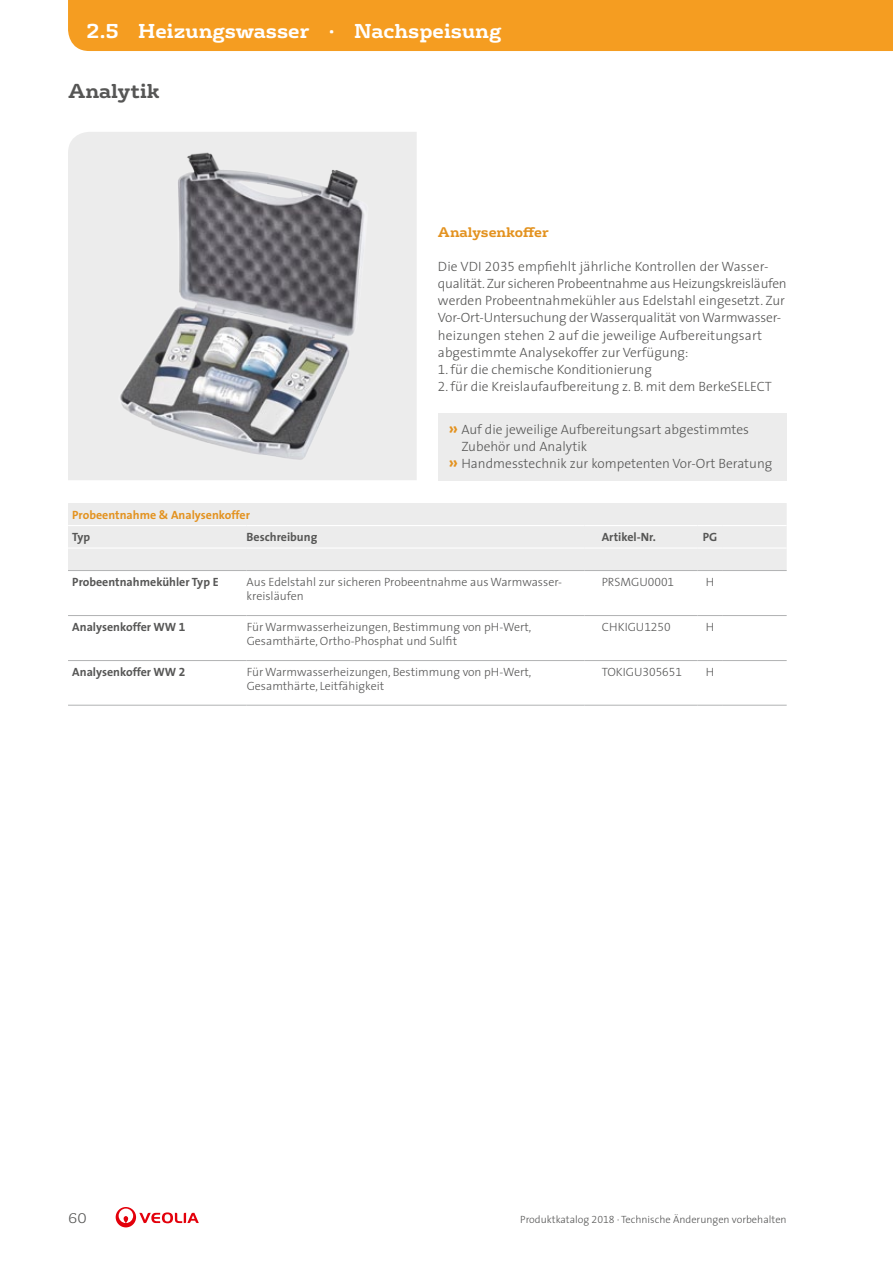
<style>
.page{position:relative;width:893px;height:1263px;background:#fff}
.page>*{position:absolute;margin:0;border:0;box-sizing:border-box;transform-origin:0 0}
.t1{font:700 19.5px "FS Rufus";color:#fff}
.t2{font:700 19.5px "FS Rufus";color:#565655}
.t3{font:300 13.5px/17px "The Sans";color:#565655}
.t4{font:700 13.5px "FS Rufus";color:#e3921f}
.t5{font:300 13.5px "FS Rufus";color:#565655}
.t6{font:300 12px/13.5px "The Sans";color:#565655}
.t7{font:700 12px "The Sans";color:#565655}
.t8{font:700 12px "The Sans";color:#e3921f}
.t9{font:300 10.5px "The Sans";color:#565655}
.s1{font-family:"The Sans Light Expert";font-weight:400}
.s2{font-weight:700;font-size:18px;color:#e3921f}
.s3{font-family:"The Sans Bold Expert";font-weight:400}
</style>
<div class="page">
<div style="left:68px;top:0;width:825px;height:51px;background:#f59d21"></div>
<svg style="left:116px;top:1207px;width:83px;height:20px"></svg>
<div style="left:68px;top:132px;width:349px;height:348px;background:#ececec"></div>
<div style="left:68px;top:503px;width:719px;height:67px;background:#ececec"></div>
<svg style="left:68px;top:704px;width:719px;height:1px"></svg>
<hr style="left:68px;top:615px;width:179px;height:1px;background:#b1b2b3">
<hr style="left:68px;top:525px;width:179px;height:1px;background:#fff">
<svg style="left:697px;top:525px;width:26px;height:1px"></svg>
<hr style="left:723px;top:525px;width:64px;height:1px;background:#fff">
<hr style="left:585px;top:615px;width:112px;height:1px;background:#b1b2b3">
<svg style="left:697px;top:570px;width:26px;height:1px"></svg>
<svg style="left:697px;top:615px;width:26px;height:1px"></svg>
<svg style="left:697px;top:660px;width:26px;height:1px"></svg>
<svg style="left:697px;top:705px;width:26px;height:1px"></svg>
<hr style="left:68px;top:660px;width:179px;height:1px;background:#b1b2b3">
<hr style="left:68px;top:705px;width:179px;height:1px;background:#b1b2b3">
<hr style="left:723px;top:570px;width:64px;height:1px;background:#b1b2b3">
<hr style="left:723px;top:615px;width:64px;height:1px;background:#b1b2b3">
<hr style="left:723px;top:660px;width:64px;height:1px;background:#b1b2b3">
<hr style="left:723px;top:705px;width:64px;height:1px;background:#b1b2b3">
<hr style="left:585px;top:525px;width:112px;height:1px;background:#fff">
<hr style="left:68px;top:570px;width:179px;height:1px;background:#b1b2b3">
<hr style="left:247px;top:525px;width:338px;height:1px;background:#fff">
<hr style="left:585px;top:570px;width:112px;height:1px;background:#b1b2b3">
<hr style="left:585px;top:660px;width:112px;height:1px;background:#b1b2b3">
<hr style="left:585px;top:705px;width:112px;height:1px;background:#b1b2b3">
<hr style="left:68px;top:547px;width:179px;height:2px;background:#fff">
<hr style="left:247px;top:547px;width:338px;height:2px;background:#fff">
<hr style="left:585px;top:547px;width:112px;height:2px;background:#fff">
<hr style="left:697px;top:547px;width:26px;height:2px;background:#fff">
<hr style="left:723px;top:547px;width:64px;height:2px;background:#fff">
<hr style="left:247px;top:570px;width:338px;height:1px;background:#b1b2b3">
<hr style="left:247px;top:615px;width:338px;height:1px;background:#b1b2b3">
<hr style="left:247px;top:660px;width:338px;height:1px;background:#b1b2b3">
<hr style="left:247px;top:705px;width:338px;height:1px;background:#b1b2b3">
<div style="left:438px;top:413px;width:349px;height:67px;background:#ececec"></div>
<img style="left:112px;top:146px;width:261px;height:320px">
<h1 class="t1" style="left:86px;top:14px;width:34px">2.5</h1>
<h1 class="t1" style="left:138px;top:14px;width:365px">Heizungswasser · Nachspeisung</h1>
<h1 class="t2" style="left:68px;top:74px;width:93px">Analytik</h1>
<p class="t4" style="left:438px;top:221px;width:112px">Analysenkoffer</p>
<p class="t3" style="left:438px;top:258px;width:350px">Die VDI <span class="s1">2035</span> empfiehlt jährliche Kontrollen der Wasser&shy;qualität. Zur sicheren Probeentnahme aus Heizungskreisläufen werden Probeentnahmekühler aus Edelstahl eingesetzt. Zur Vor-Ort-Untersuchung der Wasserqualität von Warmwasser&shy;heizungen stehen <span class="s1">2</span> auf die jeweilige Aufbereitungsart abgestimmte Analysekoffer zur Verfügung:</p>
<p class="t3" style="left:438px;top:360px;width:215px"><span class="s1">1</span>. für die chemische Konditionierung</p>
<p class="t3" style="left:438px;top:377px;width:335px"><span class="s1">2</span>. für die Kreislaufaufbereitung z. B. mit dem BerkeSELECT</p>
<p class="t3" style="left:449px;top:420px;width:302px"><span class="s2">»</span> Auf die jeweilige Aufbereitungsart abgestimmtes</p>
<p class="t3" style="left:461px;top:437px;width:127px">Zubehör und Analytik</p>
<p class="t3" style="left:449px;top:454px;width:325px"><span class="s2">»</span> Handmesstechnik zur kompetenten Vor-Ort Beratung</p>
<p class="t8" style="left:72px;top:504px;width:179px">Probeentnahme &amp; Analysenkoffer</p>
<p class="t7" style="left:72px;top:527px;width:20px">Typ</p>
<p class="t7" style="left:247px;top:527px;width:72px">Beschreibung</p>
<p class="t7" style="left:602px;top:527px;width:56px">Artikel-Nr.</p>
<p class="t7" style="left:703px;top:527px;width:16px">PG</p>
<p class="t7" style="left:72px;top:572px;width:148px">Probeentnahmekühler Typ E</p>
<p class="t6" style="left:247px;top:575px;width:317px">Aus Edelstahl zur sicheren Probeentnahme aus Warmwasser&shy;kreisläufen</p>
<p class="t6" style="left:602px;top:575px;width:74px">PRSMGU<span class="s1">0001</span></p>
<p class="t6" style="left:706px;top:575px;width:10px">H</p>
<p class="t7" style="left:72px;top:617px;width:115px">Analysenkoffer WW <span class="s3">1</span></p>
<p class="t6" style="left:247px;top:620px;width:286px">Für Warmwasserheizungen, Bestimmung von pH-Wert,<br>Gesamthärte, Ortho-Phosphat und Sulfit</p>
<p class="t6" style="left:602px;top:620px;width:71px">CHKIGU<span class="s1">1250</span></p>
<p class="t6" style="left:706px;top:620px;width:10px">H</p>
<p class="t7" style="left:72px;top:662px;width:115px">Analysenkoffer WW <span class="s3">2</span></p>
<p class="t6" style="left:247px;top:665px;width:286px">Für Warmwasserheizungen, Bestimmung von pH-Wert,<br>Gesamthärte, Leitfähigkeit</p>
<p class="t6" style="left:602px;top:665px;width:82px">TOKIGU<span class="s1">305651</span></p>
<p class="t6" style="left:706px;top:665px;width:10px">H</p>
<p class="t5" style="left:68px;top:1207px;width:20px">60</p>
<p class="t9" style="left:520px;top:1211px;width:268px">Produktkatalog <span class="s1">2018</span> · Technische Änderungen vorbehalten</p>
</div>
